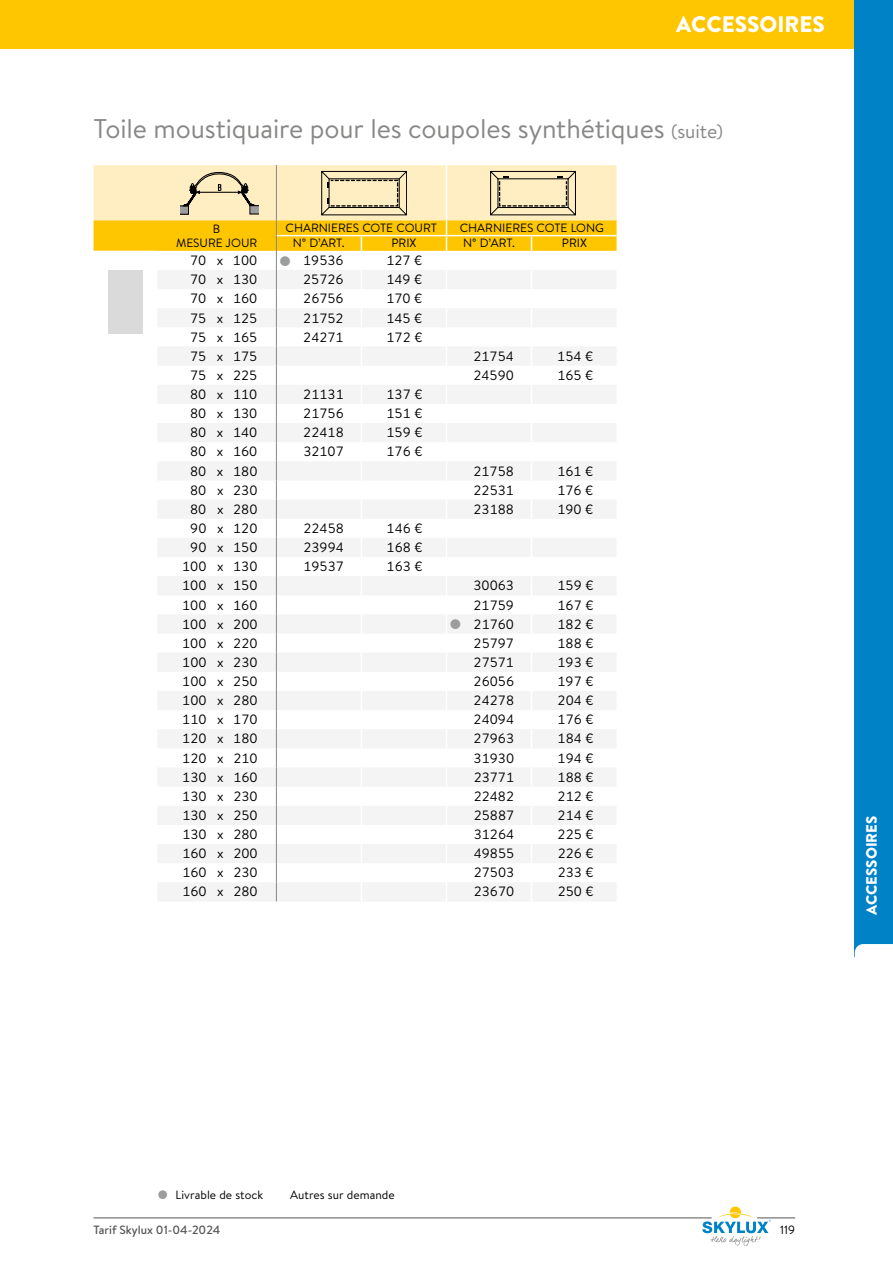
<style>
.page{position:relative;width:893px;height:1263px;background:#fff}
.page>*{position:absolute;margin:0;border:0;box-sizing:border-box;transform-origin:0 0}
.t1{font:27px "Brandon Text";letter-spacing:-.005em;color:#878786}
.t2{font:900 22.5px "Brandon Text";color:#fff}
.t3{font:900 15px "Brandon Text";color:#fff}
.t4{font:13.5px "Brandon Text";color:#000}
.t5{font:12px/14.4px "Brandon Text";color:#000;text-align:center}
.t6{font:500 12px "Brandon Text";color:#565656}
.s1{font-size:19.5px}
</style>
<div class="page">
<svg style="left:702px;top:1206px;width:69px;height:40px"></svg>
<hr style="left:94px;top:1218px;width:618px;height:1px;background:#565656">
<hr style="left:757px;top:1218px;width:38px;height:1px;background:#565656">
<div style="left:0;top:0;width:893px;height:49px;background:#fec600"></div>
<div style="left:855px;top:0;width:38px;height:957px;background:#0082c7"></div>
<svg style="left:855px;top:944px;width:38px;height:13px"></svg>
<svg style="left:94px;top:165px;width:523px;height:736px"></svg>
<h2 class="t2" style="left:676px;top:8px;width:150px">ACCESSOIRES</h2>
<h1 class="t1" style="left:94px;top:110px;width:631px">Toile moustiquaire pour les coupoles synthétiques <span class="s1">(suite)</span></h1>
<p class="t5" style="left:176px;top:221px;width:83px">B<br>MESURE JOUR</p>
<p class="t5" style="left:286px;top:220px;width:153px">CHARNIERES COTE COURT</p>
<p class="t5" style="left:460px;top:220px;width:146px">CHARNIERES COTE LONG</p>
<p class="t5" style="left:293px;top:236px;width:54px">N° D’ART.</p>
<p class="t5" style="left:391px;top:236px;width:27px">PRIX</p>
<p class="t5" style="left:463px;top:236px;width:54px">N° D’ART.</p>
<p class="t5" style="left:562px;top:236px;width:27px">PRIX</p>
<p class="t4" style="left:190px;top:251px;width:69px">70 x 100</p>
<p class="t4" style="left:303px;top:251px;width:42px">19536</p>
<p class="t4" style="left:386px;top:251px;width:37px">127 €</p>
<p class="t4" style="left:190px;top:270px;width:69px">70 x 130</p>
<p class="t4" style="left:303px;top:270px;width:42px">25726</p>
<p class="t4" style="left:386px;top:270px;width:37px">149 €</p>
<p class="t4" style="left:190px;top:289px;width:69px">70 x 160</p>
<p class="t4" style="left:303px;top:289px;width:42px">26756</p>
<p class="t4" style="left:386px;top:289px;width:37px">170 €</p>
<p class="t4" style="left:190px;top:309px;width:69px">75 x 125</p>
<p class="t4" style="left:303px;top:309px;width:42px">21752</p>
<p class="t4" style="left:386px;top:309px;width:37px">145 €</p>
<p class="t4" style="left:190px;top:328px;width:69px">75 x 165</p>
<p class="t4" style="left:303px;top:328px;width:42px">24271</p>
<p class="t4" style="left:386px;top:328px;width:37px">172 €</p>
<p class="t4" style="left:190px;top:347px;width:69px">75 x 175</p>
<p class="t4" style="left:473px;top:347px;width:42px">21754</p>
<p class="t4" style="left:557px;top:347px;width:37px">154 €</p>
<p class="t4" style="left:190px;top:366px;width:69px">75 x 225</p>
<p class="t4" style="left:473px;top:366px;width:42px">24590</p>
<p class="t4" style="left:557px;top:366px;width:37px">165 €</p>
<p class="t4" style="left:190px;top:385px;width:69px">80 x 110</p>
<p class="t4" style="left:303px;top:385px;width:42px">21131</p>
<p class="t4" style="left:386px;top:385px;width:37px">137 €</p>
<p class="t4" style="left:190px;top:404px;width:69px">80 x 130</p>
<p class="t4" style="left:303px;top:404px;width:42px">21756</p>
<p class="t4" style="left:386px;top:404px;width:37px">151 €</p>
<p class="t4" style="left:190px;top:423px;width:69px">80 x 140</p>
<p class="t4" style="left:303px;top:423px;width:42px">22418</p>
<p class="t4" style="left:386px;top:423px;width:37px">159 €</p>
<p class="t4" style="left:190px;top:442px;width:69px">80 x 160</p>
<p class="t4" style="left:303px;top:442px;width:42px">32107</p>
<p class="t4" style="left:387px;top:442px;width:37px">176 €</p>
<p class="t4" style="left:190px;top:462px;width:69px">80 x 180</p>
<p class="t4" style="left:473px;top:462px;width:42px">21758</p>
<p class="t4" style="left:557px;top:462px;width:37px">161 €</p>
<p class="t4" style="left:190px;top:481px;width:69px">80 x 230</p>
<p class="t4" style="left:473px;top:481px;width:42px">22531</p>
<p class="t4" style="left:557px;top:481px;width:37px">176 €</p>
<p class="t4" style="left:190px;top:500px;width:69px">80 x 280</p>
<p class="t4" style="left:473px;top:500px;width:42px">23188</p>
<p class="t4" style="left:557px;top:500px;width:37px">190 €</p>
<p class="t4" style="left:190px;top:519px;width:69px">90 x 120</p>
<p class="t4" style="left:303px;top:519px;width:42px">22458</p>
<p class="t4" style="left:387px;top:519px;width:37px">146 €</p>
<p class="t4" style="left:190px;top:538px;width:69px">90 x 150</p>
<p class="t4" style="left:303px;top:538px;width:42px">23994</p>
<p class="t4" style="left:387px;top:538px;width:37px">168 €</p>
<p class="t4" style="left:182px;top:557px;width:77px">100 x 130</p>
<p class="t4" style="left:303px;top:557px;width:42px">19537</p>
<p class="t4" style="left:387px;top:557px;width:37px">163 €</p>
<p class="t4" style="left:182px;top:576px;width:77px">100 x 150</p>
<p class="t4" style="left:473px;top:576px;width:42px">30063</p>
<p class="t4" style="left:557px;top:576px;width:37px">159 €</p>
<p class="t4" style="left:182px;top:595px;width:77px">100 x 160</p>
<p class="t4" style="left:474px;top:595px;width:42px">21759</p>
<p class="t4" style="left:557px;top:595px;width:37px">167 €</p>
<p class="t4" style="left:182px;top:615px;width:77px">100 x 200</p>
<p class="t4" style="left:474px;top:615px;width:42px">21760</p>
<p class="t4" style="left:557px;top:615px;width:37px">182 €</p>
<p class="t4" style="left:182px;top:634px;width:77px">100 x 220</p>
<p class="t4" style="left:474px;top:634px;width:42px">25797</p>
<p class="t4" style="left:557px;top:634px;width:37px">188 €</p>
<p class="t4" style="left:182px;top:653px;width:77px">100 x 230</p>
<p class="t4" style="left:474px;top:653px;width:42px">27571</p>
<p class="t4" style="left:557px;top:653px;width:37px">193 €</p>
<p class="t4" style="left:182px;top:672px;width:77px">100 x 250</p>
<p class="t4" style="left:474px;top:672px;width:42px">26056</p>
<p class="t4" style="left:558px;top:672px;width:37px">197 €</p>
<p class="t4" style="left:182px;top:691px;width:77px">100 x 280</p>
<p class="t4" style="left:474px;top:691px;width:42px">24278</p>
<p class="t4" style="left:558px;top:691px;width:37px">204 €</p>
<p class="t4" style="left:182px;top:710px;width:77px">110 x 170</p>
<p class="t4" style="left:474px;top:710px;width:42px">24094</p>
<p class="t4" style="left:558px;top:710px;width:37px">176 €</p>
<p class="t4" style="left:182px;top:729px;width:77px">120 x 180</p>
<p class="t4" style="left:474px;top:729px;width:42px">27963</p>
<p class="t4" style="left:558px;top:729px;width:37px">184 €</p>
<p class="t4" style="left:182px;top:749px;width:77px">120 x 210</p>
<p class="t4" style="left:474px;top:749px;width:42px">31930</p>
<p class="t4" style="left:558px;top:749px;width:37px">194 €</p>
<p class="t4" style="left:182px;top:768px;width:77px">130 x 160</p>
<p class="t4" style="left:474px;top:768px;width:42px">23771</p>
<p class="t4" style="left:558px;top:768px;width:37px">188 €</p>
<p class="t4" style="left:182px;top:787px;width:77px">130 x 230</p>
<p class="t4" style="left:474px;top:787px;width:42px">22482</p>
<p class="t4" style="left:558px;top:787px;width:37px">212 €</p>
<p class="t4" style="left:182px;top:806px;width:77px">130 x 250</p>
<p class="t4" style="left:474px;top:806px;width:42px">25887</p>
<p class="t4" style="left:558px;top:806px;width:37px">214 €</p>
<p class="t4" style="left:182px;top:825px;width:77px">130 x 280</p>
<p class="t4" style="left:474px;top:825px;width:42px">31264</p>
<p class="t4" style="left:558px;top:825px;width:37px">225 €</p>
<p class="t4" style="left:182px;top:844px;width:77px">160 x 200</p>
<p class="t4" style="left:474px;top:844px;width:42px">49855</p>
<p class="t4" style="left:558px;top:844px;width:37px">226 €</p>
<p class="t4" style="left:182px;top:863px;width:77px">160 x 230</p>
<p class="t4" style="left:474px;top:863px;width:42px">27503</p>
<p class="t4" style="left:558px;top:863px;width:37px">233 €</p>
<p class="t4" style="left:182px;top:882px;width:77px">160 x 280</p>
<p class="t4" style="left:474px;top:882px;width:42px">23670</p>
<p class="t4" style="left:558px;top:882px;width:37px">250 €</p>
<p class="t3" style="left:861px;top:915px;width:101px;rotate:-90deg">ACCESSOIRES</p>
<p class="t5" style="left:176px;top:1187px;width:89px">Livrable de stock</p>
<p class="t5" style="left:290px;top:1187px;width:106px">Autres sur demande</p>
<p class="t6" style="left:94px;top:1221px;width:128px">Tarif Skylux 01-04-2024</p>
<p class="t5" style="left:780px;top:1222px;width:17px">119</p>
</div>
